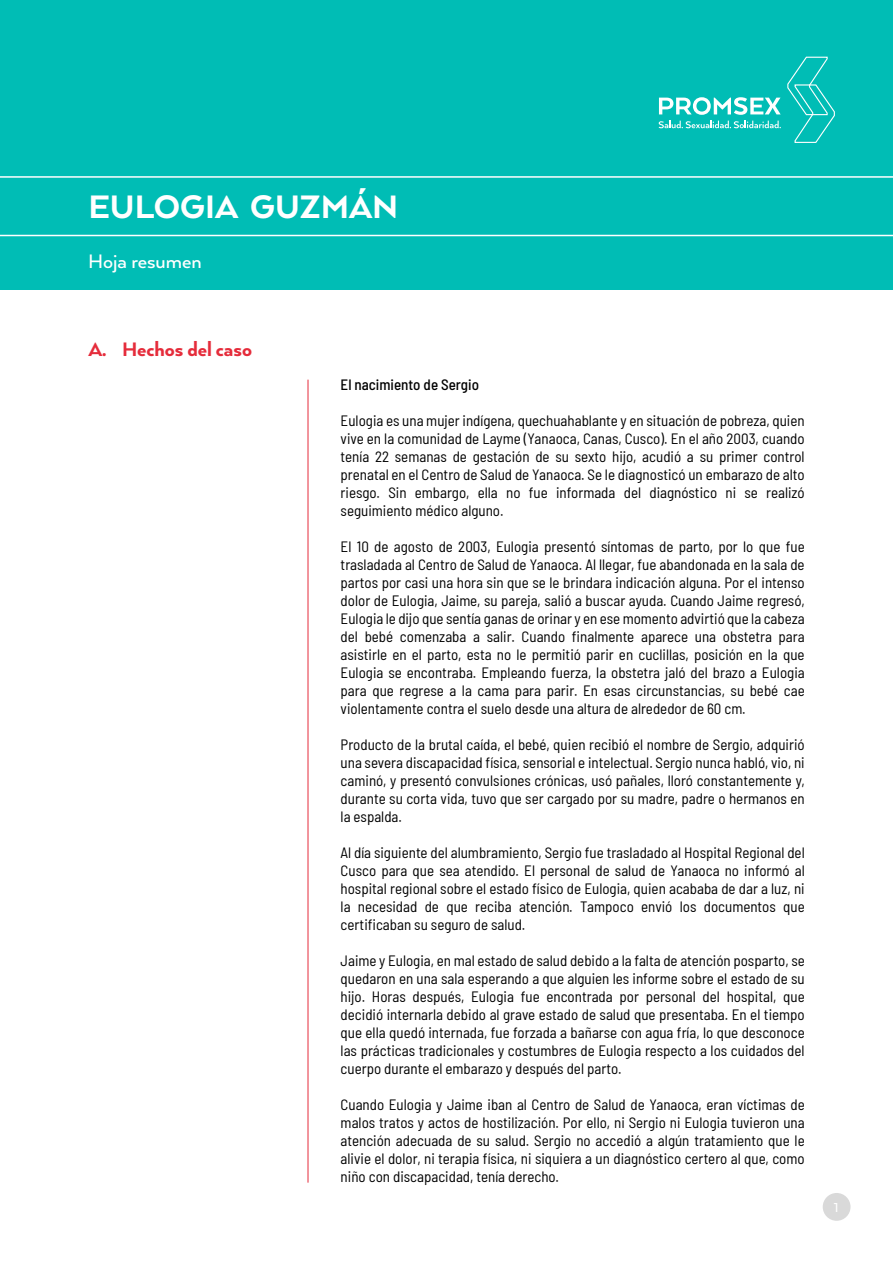
<style>
.page{position:relative;width:893px;height:1263px;background:#fff}
.page>*{position:absolute;margin:0;border:0;box-sizing:border-box;transform-origin:0 0}
.t1{font:800 37.5px "Arquitecta";color:#fff}
.t2{font:800 22.5px "Arquitecta";color:#e52c3b}
.t3{font:500 22.5px "Arquitecta";color:#fff}
.t4{font:semi-condensed 15px/18px "Barlow";color:#000;text-align:justify}
.t5{font:500 semi-condensed 15px "Barlow";color:#000}
.t6{font:500 15px "Arquitecta";color:#fff}
</style>
<div class="page">
<div style="left:0;top:0;width:893px;height:290px;background:#00bdb5"></div>
<svg style="left:787px;top:56px;width:48px;height:87px"></svg>
<svg style="left:659px;top:97px;width:122px;height:18px"></svg>
<svg style="left:659px;top:121px;width:122px;height:7px"></svg>
<div style="left:823px;top:1193px;width:27px;height:28px;background:#d9d9d9;border-radius:50%"></div>
<hr style="left:308px;top:380px;width:1px;height:802px;background:#e52c3b">
<hr style="left:0;top:235px;width:893px;height:1px;background:#fff">
<hr style="left:0;top:176px;width:893px;height:2px;background:#fff">
<h1 class="t1" style="left:88px;top:184px;width:311px">EULOGIA GUZMÁN</h1>
<h2 class="t3" style="left:88px;top:248px;width:115px">Hoja resumen</h2>
<h2 class="t2" style="left:88px;top:335px;width:165px">A. Hechos del caso</h2>
<p class="t5" style="left:341px;top:374px;width:140px">El nacimiento de Sergio</p>
<p class="t4" style="left:341px;top:411px;width:466px">Eulogia es una mujer indígena, quechuahablante y en situación de pobreza, quien vive en la comunidad de Layme (Yanaoca, Canas, Cusco). En el año 2003, cuando tenía 22 semanas de gestación de su sexto hijo, acudió a su primer control prenatal en el Centro de Salud de Yanaoca. Se le diagnosticó un embarazo de alto riesgo. Sin embargo, ella no fue informada del diagnóstico ni se realizó seguimiento médico alguno.</p>
<p class="t4" style="left:341px;top:537px;width:466px">El 10 de agosto de 2003, Eulogia presentó síntomas de parto, por lo que fue trasladada al Centro de Salud de Yanaoca. Al llegar, fue abandonada en la sala de partos por casi una hora sin que se le brindara indicación alguna. Por el intenso dolor de Eulogia, Jaime, su pareja, salió a buscar ayuda. Cuando Jaime regresó, Eulogia le dijo que sentía ganas de orinar y en ese momento advirtió que la cabeza del bebé comenzaba a salir. Cuando finalmente aparece una obstetra para asistirle en el parto, esta no le permitió parir en cuclillas, posición en la que Eulogia se encontraba. Empleando fuerza, la obstetra jaló del brazo a Eulogia para que regrese a la cama para parir. En esas circunstancias, su bebé cae violentamente contra el suelo desde una altura de alrededor de 60 cm.</p>
<p class="t4" style="left:341px;top:735px;width:466px">Producto de la brutal caída, el bebé, quien recibió el nombre de Sergio, adquirió una severa discapacidad física, sensorial e intelectual. Sergio nunca habló, vio, ni caminó, y presentó convulsiones crónicas, usó pañales, lloró constantemente y, durante su corta vida, tuvo que ser cargado por su madre, padre o hermanos en la espalda.</p>
<p class="t4" style="left:341px;top:843px;width:466px">Al día siguiente del alumbramiento, Sergio fue trasladado al Hospital Regional del Cusco para que sea atendido. El personal de salud de Yanaoca no informó al hospital regional sobre el estado físico de Eulogia, quien acababa de dar a luz, ni la necesidad de que reciba atención. Tampoco envió los documentos que certificaban su seguro de salud.</p>
<p class="t4" style="left:341px;top:951px;width:466px">Jaime y Eulogia, en mal estado de salud debido a la falta de atención posparto, se quedaron en una sala esperando a que alguien les informe sobre el estado de su hijo. Horas después, Eulogia fue encontrada por personal del hospital, que decidió internarla debido al grave estado de salud que presentaba. En el tiempo que ella quedó internada, fue forzada a bañarse con agua fría, lo que desconoce las prácticas tradicionales y costumbres de Eulogia respecto a los cuidados del cuerpo durante el embarazo y después del parto.</p>
<p class="t4" style="left:341px;top:1095px;width:466px">Cuando Eulogia y Jaime iban al Centro de Salud de Yanaoca, eran víctimas de malos tratos y actos de hostilización. Por ello, ni Sergio ni Eulogia tuvieron una atención adecuada de su salud. Sergio no accedió a algún tratamiento que le alivie el dolor, ni terapia física, ni siquiera a un diagnóstico certero al que, como niño con discapacidad, tenía derecho.</p>
<p class="t6" style="left:834px;top:1198px;width:6px">1</p>
</div>
